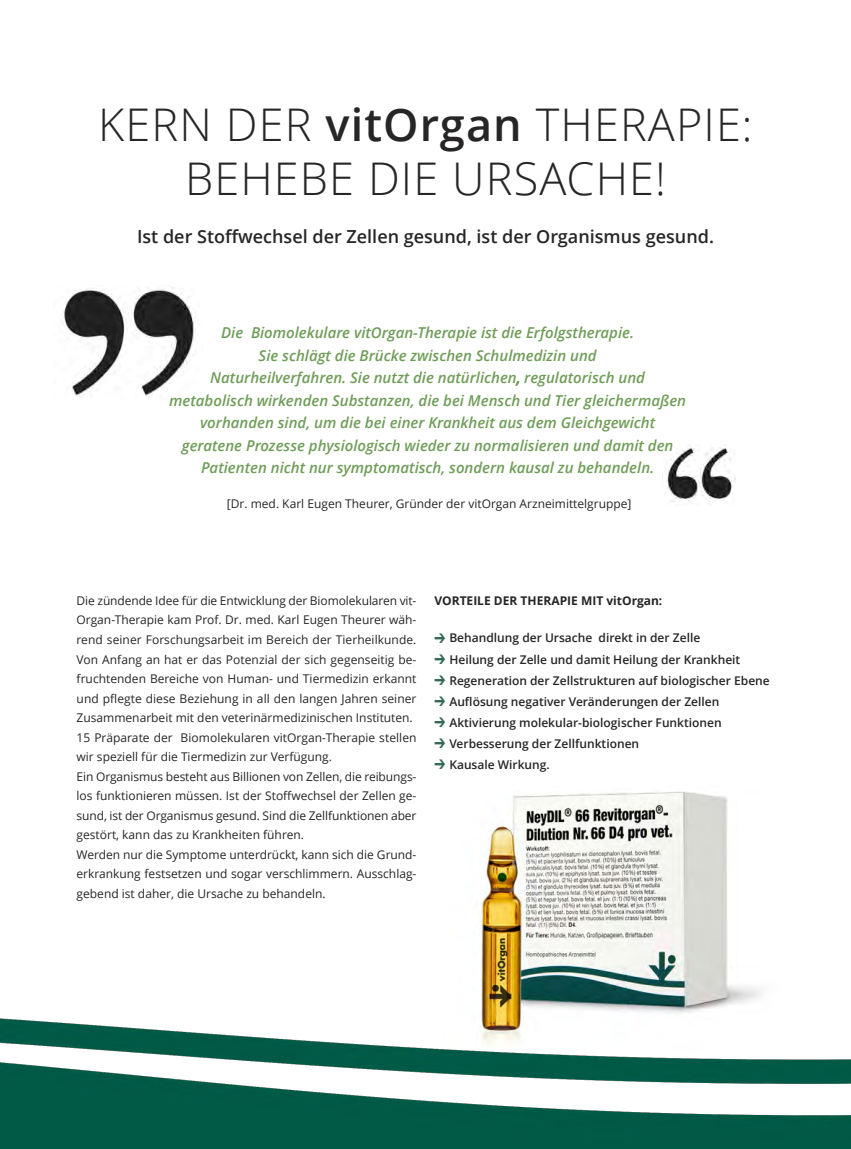
<style>
.page{position:relative;width:851px;height:1149px;background:#fff}
.page>*{position:absolute;margin:0;border:0;box-sizing:border-box;transform-origin:0 0}
.t1{font:300 45px "Open Sans";letter-spacing:.025em;color:#272526}
.t2{font:600 18px "Open Sans";color:#272526}
.t3{font:italic 600 15px/22.5px "Open Sans";color:#6f9d58;text-align:center}
.t4{font:12px/19.5px "Open Sans";color:#272526;text-align:justify}
.t5{font:600 12px "Open Sans";color:#272526}
.t6{font:700 12px "Open Sans";color:#272526}
.s1{font-weight:600}
.s2{font-weight:400}
</style>
<div class="page">
<img style="left:476px;top:791px;width:252px;height:186px">
<img style="left:61px;top:287px;width:135px;height:110px">
<img style="left:662px;top:446px;width:73px;height:56px">
<img style="left:0;top:977px;width:850px;height:171px">
<p class="t1" style="left:98px;top:93px;width:655px">KERN DER <span class="s1">vitOrgan</span> THERAPIE:</p>
<p class="t1" style="left:185px;top:147px;width:482px">BEHEBE DIE URSACHE!</p>
<p class="t2" style="left:137px;top:224px;width:578px">Ist der Stoffwechsel der Zellen gesund, ist der Organismus gesund.</p>
<p class="t3" style="left:169px;top:321px;width:518px">Die Biomolekulare vitOrgan-Therapie ist die Erfolgstherapie.<br>Sie schlägt die Brücke zwischen Schulmedizin und<br>Naturheilverfahren. Sie nutzt die natürlichen<span class="s2">,</span> regulatorisch und metabolisch wirkenden Substanzen, die bei Mensch und Tier gleichermaßen vorhanden sind, um die bei einer Krankheit aus dem Gleichgewicht geratene Prozesse physiologisch wieder zu normalisieren und damit den Patienten nicht nur symptomatisch, sondern kausal zu behandeln.</p>
<p class="t4" style="left:227px;top:493px;width:406px">[Dr. med. Karl Eugen Theurer, Gründer der vitOrgan Arzneimittelgruppe]</p>
<p class="t4" style="left:77px;top:590px;width:341px">Die zündende Idee für die Entwicklung der Biomolekularen vit-Organ-Therapie kam Prof. Dr. med. Karl Eugen Theurer wäh&shy;rend seiner Forschungsarbeit im Bereich der Tierheilkunde.<br>Von Anfang an hat er das Potenzial der sich gegenseitig be&shy;fruchtenden Bereiche von Human- und Tiermedizin erkannt und pflegte diese Beziehung in all den langen Jahren seiner Zusammenarbeit mit den veterinärmedizinischen Instituten.</p>
<p class="t4" style="left:77px;top:727px;width:341px">15 Präparate der Biomolekularen vitOrgan-Therapie stellen wir speziell für die Tiermedizin zur Verfügung.</p>
<p class="t4" style="left:77px;top:766px;width:341px">Ein Organismus besteht aus Billionen von Zellen, die reibungs&shy;los funktionieren müssen. Ist der Stoffwechsel der Zellen ge&shy;sund, ist der Organismus gesund. Sind die Zellfunktionen aber gestört, kann das zu Krankheiten führen.</p>
<p class="t4" style="left:77px;top:844px;width:341px">Werden nur die Symptome unterdrückt, kann sich die Grund&shy;erkrankung festsetzen und sogar verschlimmern. Ausschlag&shy;gebend ist daher, die Ursache zu behandeln.</p>
<p class="t6" style="left:434px;top:592px;width:229px">VORTEILE DER THERAPIE MIT vitOrgan:</p>
<p class="t5" style="left:449px;top:629px;width:252px">Behandlung der Ursache direkt in der Zelle</p>
<p class="t5" style="left:449px;top:650px;width:292px">Heilung der Zelle und damit Heilung der Krankheit</p>
<p class="t5" style="left:449px;top:671px;width:322px">Regeneration der Zellstrukturen auf biologischer Ebene</p>
<p class="t5" style="left:449px;top:692px;width:271px">Auflösung negativer Veränderungen der Zellen</p>
<p class="t5" style="left:449px;top:713px;width:274px">Aktivierung molekular-biologischer Funktionen</p>
<p class="t5" style="left:449px;top:734px;width:191px">Verbesserung der Zellfunktionen</p>
<p class="t5" style="left:449px;top:755px;width:102px">Kausale Wirkung.</p>
</div>
